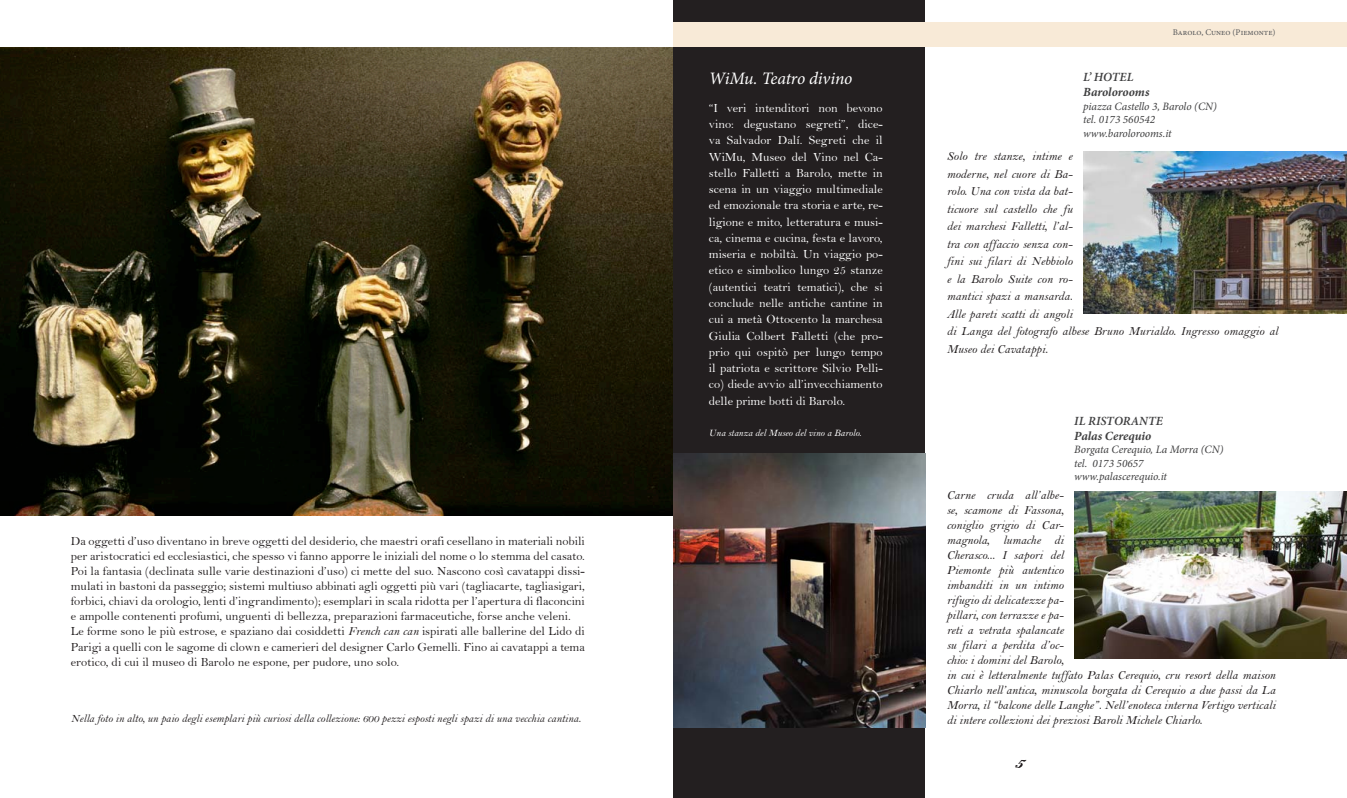
<style>
.page{position:relative;width:1347px;height:798px;background:#fff}
.page>*{position:absolute;margin:0;border:0;box-sizing:border-box;transform-origin:0 0}
.t1{font:italic 17.5px "Minion Pro";letter-spacing:-.015em;color:#fff}
.t2{font:700 15px "Kunstlerschreibsch D";color:#231f20}
.t3{font:12.5px/15px "Bell";color:#231f20;text-align:justify}
.t4{font:12.5px/15px "Bell MT Italic";color:#231f20}
.t5{font:12.5px/16.2px "Bell";color:#fff;text-align:justify}
.t6{font:italic 700 12.5px "Minion Pro";letter-spacing:-.005em;color:#3e3e3f}
.t7{font:italic 600 12.5px "Minion Pro";color:#3e3e3f}
.t8{font:italic 11.25px "Minion Pro";letter-spacing:-.005em;color:#3e3e3f}
.t9{font:11.25px "Bell MT Italic";color:#231f20}
.t10{font:10px "Bell MT Italic";color:#fff}
.t11{font:8.75px "Minion Pro";color:#57585a}
.s1{font-family:"Bell MT Italic"}
</style>
<div class="page">
<img style="left:0;top:47px;width:673px;height:468px">
<div style="left:673px;top:0;width:252px;height:797px;background:#231f20"></div>
<div style="left:673px;top:22px;width:673px;height:25px;background:#f8ead7"></div>
<img style="left:1083px;top:151px;width:263px;height:163px">
<img style="left:1074px;top:491px;width:272px;height:167px">
<img style="left:673px;top:454px;width:252px;height:272px">
<p class="t3" style="left:71px;top:533px;width:515px">Da oggetti d’uso diventano in breve oggetti del desiderio, che maestri orafi cesellano in materiali nobili per aristocratici ed ecclesiastici, che spesso vi fanno apporre le iniziali del nome o lo stemma del casato.<br>Poi la fantasia (declinata sulle varie destinazioni d’uso) ci mette del suo. Nascono così cavatappi dissi&shy;mulati in bastoni da passeggio; sistemi multiuso abbinati agli oggetti più vari (tagliacarte, tagliasigari, forbici, chiavi da orologio, lenti d’ingrandimento); esemplari in scala ridotta per l’apertura di flaconcini e ampolle contenenti profumi, unguenti di bellezza, preparazioni farmaceutiche, forse anche veleni.</p>
<p class="t3" style="left:71px;top:623px;width:515px">Le forme sono le più estrose, e spaziano dai cosiddetti <span class="s1">French can can</span> ispirati alle ballerine del Lido di Parigi a quelli con le sagome di clown e camerieri del designer Carlo Gemelli. Fino ai cavatappi a tema erotico, di cui il museo di Barolo ne espone, per pudore, uno solo.</p>
<p class="t9" style="left:71px;top:711px;width:511px">Nella foto in alto, un paio degli esemplari più curiosi della collezione: 600 pezzi esposti negli spazi di una vecchia cantina.</p>
<p class="t1" style="left:709px;top:66px;width:145px">WiMu. Teatro divino</p>
<p class="t5" style="left:709px;top:100px;width:175px">“I veri intenditori non bevono vino: degustano segreti”, dice&shy;va Salvador Dalí. Segreti che il WiMu, Museo del Vino nel Ca&shy;stello Falletti a Barolo, mette in scena in un viaggio multimediale ed emozionale tra storia e arte, re&shy;ligione e mito, letteratura e musi&shy;ca, cinema e cucina, festa e lavoro, miseria e nobiltà. Un viaggio po&shy;etico e simbolico lungo 25 stanze (autentici teatri tematici), che si conclude nelle antiche cantine in cui a metà Ottocento la marchesa Giulia Colbert Falletti (che pro&shy;prio qui ospitò per lungo tempo il patriota e scrittore Silvio Pelli&shy;co) diede avvio all’invecchiamento delle prime botti di Barolo.</p>
<p class="t10" style="left:709px;top:426px;width:154px">Una stanza del Museo del vino a Barolo.</p>
<p class="t11" style="left:1173px;top:26px;width:104px">Barolo, Cuneo (Piemonte)</p>
<p class="t7" style="left:1083px;top:68px;width:52px">L’ HOTEL</p>
<p class="t6" style="left:1083px;top:83px;width:68px">Barolorooms</p>
<p class="t8" style="left:1083px;top:98px;width:135px">piazza Castello 3, Barolo (CN)</p>
<p class="t8" style="left:1083px;top:112px;width:73px">tel. 0173 560542</p>
<p class="t8" style="left:1083px;top:125px;width:90px">www.barolorooms.it</p>
<p class="t4" style="left:946px;top:147px;width:333px;line-height:17.5px">Solo tre stanze, intime e<br>moderne, nel cuore di Ba-<br>rolo. Una con vista da bat-<br>ticuore sul castello che fu<br>dei marchesi Falletti, l’al-<br>tra con affaccio senza con-<br>fini sui filari di Nebbiolo<br>e la Barolo Suite con ro-<br>mantici spazi a mansarda.<br>Alle pareti scatti di angoli<br>di Langa del fotografo albese Bruno Murialdo. Ingresso omaggio al<br>Museo dei Cavatappi.</p>
<p class="t7" style="left:1074px;top:412px;width:90px">IL RISTORANTE</p>
<p class="t6" style="left:1074px;top:427px;width:79px">Palas Cerequio</p>
<p class="t8" style="left:1074px;top:442px;width:151px">Borgata Cerequio, La Morra (CN)</p>
<p class="t8" style="left:1074px;top:455px;width:71px">tel. 0173 50657</p>
<p class="t8" style="left:1074px;top:469px;width:94px">www.palascerequio.it</p>
<p class="t4" style="left:946px;top:487px;width:330px">Carne cruda all’albe-<br>se, scamone di Fassona,<br>coniglio grigio di Car-<br>magnola, lumache di<br>Cherasco... I sapori del<br>Piemonte più autentico<br>imbanditi in un intimo<br>rifugio di delicatezze pa-<br>pillari, con terrazze e pa-<br>reti a vetrata spalancate<br>su filari a perdita d’oc-<br>chio: i domini del Barolo,<br>in cui è letteralmente tuffato Palas Cerequio, cru resort della maison Chiarlo nell’antica, minuscola borgata di Cerequio a due passi da La Morra, il “balcone delle Langhe”. Nell’enoteca interna Vertigo verticali di intere collezioni dei preziosi Baroli Michele Chiarlo.</p>
<p class="t2" style="left:1015px;top:754px;width:9px">5</p>
</div>
